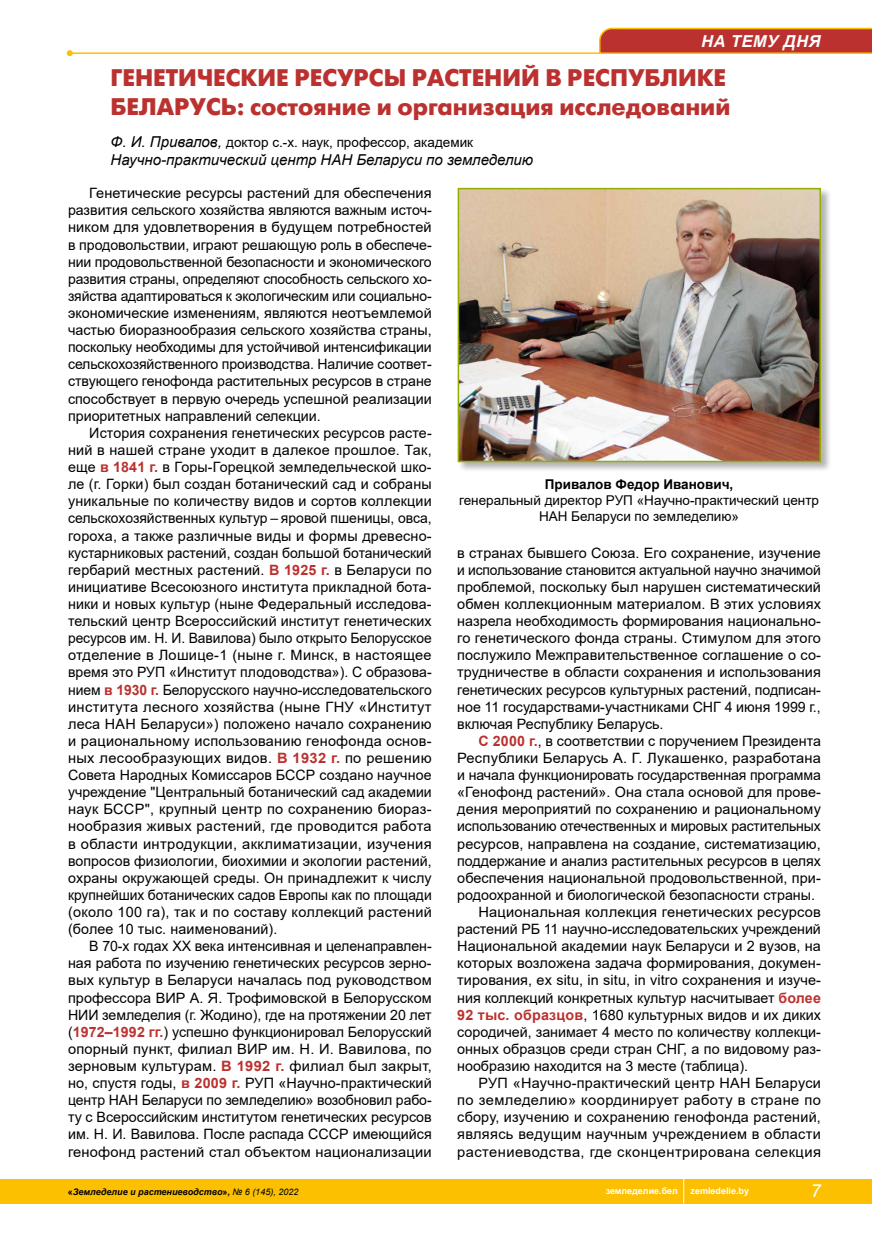
<style>
.page{position:relative;width:872px;height:1234px;background:#fff}
.page>*{position:absolute;margin:0;border:0;box-sizing:border-box;transform-origin:0 0}
.t1{font:700 24px/28.8px "Futuris C";color:#bb312f}
.t2{font:italic 18px "Arial";color:#fff}
.t3{font:italic 700 16.5px "Arial";letter-spacing:.035em;color:#fff}
.t4{font:italic 15px "Arial";color:#000}
.t5{font:14.25px/17.1px "Arial";letter-spacing:.005em;color:#000;text-align:justify}
.t6{font:14.25px "Arial";letter-spacing:.03em;color:#000}
.t7{font:14.25px "Arial";letter-spacing:.025em;color:#000}
.t8{font:13.5px/16.2px "Arial";color:#000;text-align:center}
.t9{font:700 13.5px "Arial";color:#000}
.t10{font:italic 700 9px "Arial";color:#000}
.t11{font:700 9px "Arial";color:#fff}
.s1{font-style:italic;font-size:15px}
.s2{font-weight:700;color:#bb312f}
.s3{font-style:normal}
.s4{font-weight:400}
</style>
<div class="page">
<hr style="left:70px;top:52px;width:802px;height:2px;background:#fcc000">
<svg style="left:67px;top:50px;width:6px;height:6px"></svg>
<svg style="left:598px;top:27px;width:274px;height:27px;background:#c44931"></svg>
<div style="left:457px;top:187px;width:375px;height:286px;background:#000;opacity:.3"></div>
<img style="left:460px;top:191px;width:358px;height:268px">
<div style="left:457px;top:188px;width:364px;height:274px;border:2px solid #94ad03"></div>
<div style="left:0;top:1178px;width:872px;height:25px;background:#fcc000"></div>
<svg style="left:683px;top:1178px;width:1px;height:25px"></svg>
<hr style="left:0;top:864px;width:1px;height:369px;background:#fff">
<p class="t3" style="left:701px;top:30px;width:121px">НА ТЕМУ ДНЯ</p>
<h1 class="t1" style="left:111px;top:64px;width:621px">ГЕНЕТИЧЕСКИЕ РЕСУРСЫ РАСТЕНИЙ В РЕСПУБЛИКЕ<br>БЕЛАРУСЬ: состояние и организация исследований</h1>
<p class="t8" style="left:111px;top:134px;width:364px"><span class="s1">Ф. И. Привалов,</span> доктор с.-х. наук, профессор, академик</p>
<p class="t4" style="left:111px;top:150px;width:424px">Научно--практический центр НАН Беларуси по земледелию</p>
<p class="t5" style="left:68px;top:184px;width:365px;text-indent:21px">Генетические ресурсы растений для обеспечения развития сельского хозяйства являются важным источ&shy;ником для удовлетворения в будущем потребностей в продовольствии, играют решающую роль в обеспече&shy;нии продовольственной безопасности и экономического развития страны, определяют способность сельского хо&shy;зяйства адаптироваться к экологическим или социально&shy;экономические изменениям, являются неотъемлемой частью биоразнообразия сельского хозяйства страны, поскольку необходимы для устойчивой интенсификации сельскохозяйственного производства. Наличие соответ&shy;ствующего генофонда растительных ресурсов в стране способствует в первую очередь успешной реализации приоритетных направлений селекции.</p>
<p class="t5" style="left:68px;top:424px;width:365px;text-indent:21px">История сохранения генетических ресурсов расте&shy;ний в нашей стране уходит в далекое прошлое. Так, еще <span class="s2">в 1841 г.</span> в Горы-Горецкой земледельческой шко&shy;ле (г. Горки) был создан ботанический сад и собраны уникальные по количеству видов и сортов коллекции сельскохозяйственных культур – яровой пшеницы, овса, гороха, а также различные виды и формы древесно&shy;кустарниковых растений, создан большой ботанический гербарий местных растений. <span class="s2">В 1925 г.</span> в Беларуси по инициативе Всесоюзного института прикладной бота&shy;ники и новых культур (ныне Федеральный исследова&shy;тельский центр Всероссийский институт генетических ресурсов им. Н. И. Вавилова) было открыто Белорусское отделение в Лошице‑1 (ныне г. Минск, в настоящее время это РУП «Институт плодоводства»). С образова&shy;нием <span class="s2">в 1930 г.</span> Белорусского научно-исследовательского института лесного хозяйства (ныне ГНУ «Институт леса НАН Беларуси») положено начало сохранению и рациональному использованию генофонда основ&shy;ных лесообразующих видов. <span class="s2">В 1932 г.</span> по решению Совета Народных Комиссаров БССР создано научное учреждение "Центральный ботанический сад академии наук БССР", крупный центр по сохранению биораз&shy;нообразия живых растений, где проводится работа в области интродукции, акклиматизации, изучения вопросов физиологии, биохимии и экологии растений, охраны окружающей среды. Он принадлежит к числу крупнейших ботанических садов Европы как по площади (около 100 га), так и по составу коллекций растений (более 10 тыс. наименований).</p>
<p class="t5" style="left:68px;top:937px;width:365px;text-indent:21px">В 70-х годах XX века интенсивная и целенаправлен&shy;ная работа по изучению генетических ресурсов зерно&shy;вых культур в Беларуси началась под руководством профессора ВИР А. Я. Трофимовской в Белорусском НИИ земледелия (г. Жодино), где на протяжении 20 лет (<span class="s2">1972–1992 гг.</span>) успешно функционировал Белорусский опорный пункт, филиал ВИР им. Н. И. Вавилова, по зерновым культурам. <span class="s2">В 1992 г.</span> филиал был закрыт, но, спустя годы, <span class="s2">в 2009 г.</span> РУП «Научно-практический центр НАН Беларуси по земледелию» возобновил рабо&shy;ту с Всероссийским институтом генетических ресурсов им. Н. И. Вавилова. После распада СССР имеющийся генофонд растений стал объектом национализации</p>
<p class="t9" style="left:545px;top:474px;width:190px">Привалов Федор Иванович,</p>
<p class="t8" style="left:459px;top:492px;width:361px">генеральный директор РУП «Научно-практический центр<br>НАН Беларуси по земледелию»</p>
<p class="t5" style="left:457px;top:544px;width:365px">в странах бывшего Союза. Его сохранение, изучение и использование становится актуальной научно значимой проблемой, поскольку был нарушен систематический обмен коллекционным материалом. В этих условиях назрела необходимость формирования национально&shy;го генетического фонда страны. Стимулом для этого послужило Межправительственное соглашение о со&shy;трудничестве в области сохранения и использования генетических ресурсов культурных растений, подписан&shy;ное 11 государствами-участниками СНГ 4 июня 1999 г., включая Республику Беларусь.</p>
<p class="t5" style="left:478px;top:732px;width:344px"><span class="s2">С 2000 г.</span>, в соответствии с поручением Президента</p>
<p class="t5" style="left:457px;top:749px;width:365px">Республики Беларусь А. Г. Лукашенко, разработана</p>
<p class="t5" style="left:457px;top:766px;width:365px">и начала функционировать государственная программа</p>
<p class="t5" style="left:457px;top:783px;width:365px">«Генофонд растений». Она стала основой для прове-</p>
<p class="t5" style="left:457px;top:800px;width:365px">дения мероприятий по сохранению и рациональному</p>
<p class="t5" style="left:457px;top:817px;width:365px">использованию отечественных и мировых растительных</p>
<p class="t5" style="left:457px;top:834px;width:365px">ресурсов, направлена на создание, систематизацию,</p>
<p class="t5" style="left:457px;top:851px;width:365px">поддержание и анализ растительных ресурсов в целях</p>
<p class="t5" style="left:457px;top:868px;width:365px">обеспечения национальной продовольственной, при-</p>
<p class="t5" style="left:457px;top:886px;width:359px">родоохранной и биологической безопасности страны.</p>
<p class="t5" style="left:478px;top:903px;width:344px">Национальная коллекция генетических ресурсов</p>
<p class="t5" style="left:457px;top:920px;width:365px">растений РБ 11 научно-исследовательских учреждений</p>
<p class="t5" style="left:457px;top:937px;width:365px">Национальной академии наук Беларуси и 2 вузов, на</p>
<p class="t5" style="left:457px;top:954px;width:365px">которых возложена задача формирования, докумен-</p>
<p class="t5" style="left:457px;top:971px;width:365px">тирования, ex situ, in situ, in vitro сохранения и изуче-</p>
<p class="t5" style="left:457px;top:988px;width:365px">ния коллекций конкретных культур насчитывает <span class="s2">более</span></p>
<p class="t5" style="left:457px;top:1005px;width:365px"><span class="s2">92 тыс. образцов</span>, 1680 культурных видов и их диких</p>
<p class="t5" style="left:457px;top:1022px;width:365px">сородичей, занимает 4 место по количеству коллекци-</p>
<p class="t5" style="left:457px;top:1039px;width:365px">онных образцов среди стран СНГ, а по видовому раз-</p>
<p class="t5" style="left:457px;top:1057px;width:292px">нообразию находится на 3 месте (таблица).</p>
<p class="t5" style="left:478px;top:1074px;width:344px">РУП «Научно-практический центр НАН Беларуси</p>
<p class="t6" style="left:457px;top:1090px;width:365px">по земледелию» координирует работу в стране по</p>
<p class="t5" style="left:457px;top:1108px;width:365px">сбору, изучению и сохранению генофонда растений,</p>
<p class="t7" style="left:457px;top:1124px;width:365px">являясь ведущим научным учреждением в области</p>
<p class="t6" style="left:457px;top:1141px;width:365px">растениеводства, где сконцентрирована селекция</p>
<p class="t10" style="left:68px;top:1185px;width:232px"><span class="s3">«</span>Земледелие и растениеводство<span class="s3">»,</span> <span class="s4">№ 6 (145), 2022</span></p>
<p class="t11" style="left:605px;top:1184px;width:74px">земледелие.бел</p>
<p class="t11" style="left:690px;top:1184px;width:60px">zemledelie.by</p>
<p class="t2" style="left:811px;top:1178px;width:12px">7</p>
</div>
